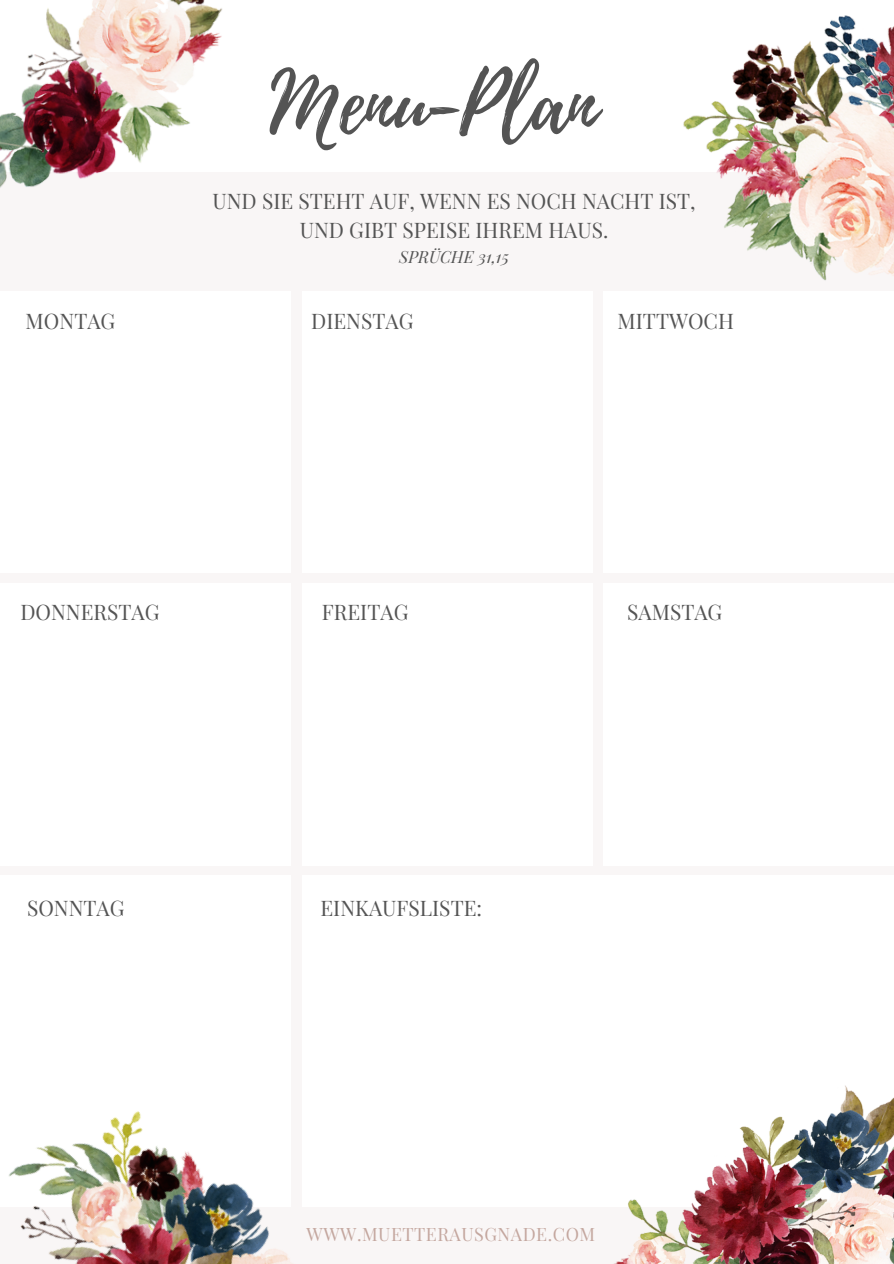
<style>
.page{position:relative;width:894px;height:1264px;background:#fff}
.page>*{position:absolute;margin:0;border:0;box-sizing:border-box;transform-origin:0 0}
.t1{font:84px "Playlist Script";color:#545454}
.t2{font:21px/29.2px "Playfair Display";color:#545454;text-align:center}
.t3{font:18px "Playfair Display";letter-spacing:.03em;color:#c4a79f}
.t4{font:italic 16.5px "Playfair Display";color:#545454}
</style>
<div class="page">
<div style="left:0;top:172px;width:893px;height:1091px;background:#f9f6f6"></div>
<div style="left:0;top:875px;width:291px;height:388px;background:#fff"></div>
<div style="left:302px;top:875px;width:591px;height:388px;background:#fff"></div>
<div style="left:0;top:291px;width:290px;height:281px;background:#fff"></div>
<div style="left:302px;top:291px;width:290px;height:281px;background:#fff"></div>
<div style="left:603px;top:291px;width:290px;height:281px;background:#fff"></div>
<div style="left:0;top:583px;width:290px;height:283px;background:#fff"></div>
<div style="left:302px;top:583px;width:290px;height:283px;background:#fff"></div>
<div style="left:603px;top:583px;width:290px;height:283px;background:#fff"></div>
<div style="left:0;top:1207px;width:893px;height:56px;background:#f9f6f6"></div>
<img style="left:0;top:0;width:223px;height:188px">
<img style="left:683px;top:15px;width:210px;height:266px">
<img style="left:9px;top:1111px;width:281px;height:152px">
<img style="left:616px;top:1085px;width:277px;height:178px">
<p class="t1" style="left:269px;top:44px;width:329px">Menu-Plan</p>
<h1 class="t2" style="left:212px;top:185px;width:484px">UND SIE STEHT AUF, WENN ES NOCH NACHT IST,<br>UND GIBT SPEISE IHREM HAUS.</h1>
<h1 class="t4" style="left:399px;top:245px;width:111px">SPRÜCHE 31,15</h1>
<h2 class="t2" style="left:26px;top:306px;width:91px">MONTAG</h2>
<h2 class="t2" style="left:311px;top:306px;width:104px">DIENSTAG</h2>
<p class="t2" style="left:617px;top:306px;width:118px">MITTWOCH</p>
<h2 class="t2" style="left:20px;top:596px;width:141px">DONNERSTAG</h2>
<h2 class="t2" style="left:322px;top:596px;width:88px">FREITAG</h2>
<h2 class="t2" style="left:627px;top:596px;width:97px">SAMSTAG</h2>
<h2 class="t2" style="left:27px;top:892px;width:99px">SONNTAG</h2>
<h2 class="t2" style="left:320px;top:892px;width:163px">EINKAUFSLISTE:</h2>
<h2 class="t3" style="left:306px;top:1221px;width:290px">WWW.MUETTERAUSGNADE.COM</h2>
</div>
